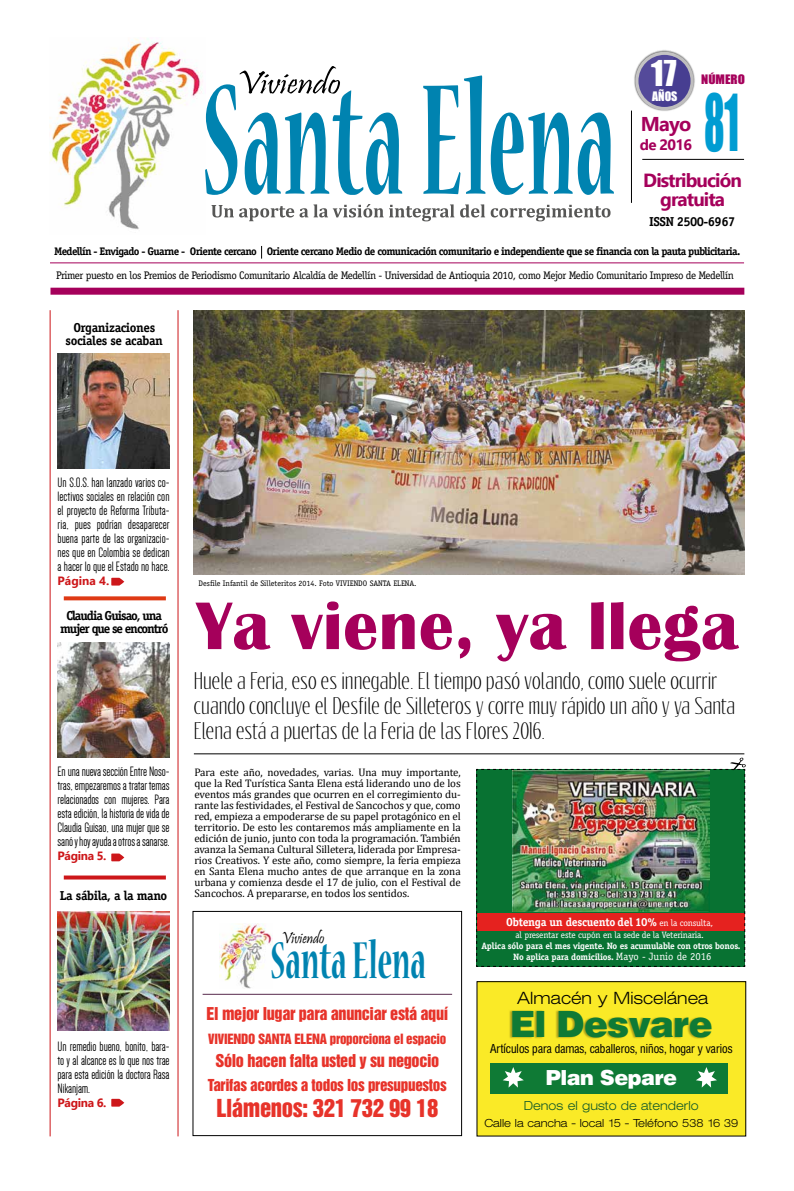
<style>
.page{position:relative;width:794px;height:1191px;background:#fff}
.page>*{position:absolute;margin:0;border:0;box-sizing:border-box;transform-origin:0 0}
.t1{font:72px "Impact";color:#009cd2;scale:.53 1}
.t2{font:700 69.7px "Britannic";letter-spacing:.01em;color:#a5005b}
.t3{font:700 condensed 57.7px "Nueva Std";color:#0083b0;scale:.67 1}
.t4{font:900 36.9px "Helvetica BQ";color:#0f7a35}
.t5{font:32.7px "Impact";color:#fff}
.t6{font:22.6px "Helvetica Inserat";letter-spacing:-.02em;color:#e7332a}
.t7{font:900 21.2px "Helvetica BQ";color:#fff}
.t8{font:21px/25px "Reswysokr";color:#000}
.t9{font:700 20px "Ebrima";color:#a5005b}
.t10{font:700 19px/19px "Ebrima";letter-spacing:-.05em;color:#a5005b;text-align:center}
.t11{font:700 17.4px "Helvetica Extended BQ";color:#000}
.t12{font:16.6px "Pristina";color:#000;scale:.9 1}
.t13{font:16.2px "Helvetica Inserat";letter-spacing:-.02em;color:#e7332a}
.t14{font:15.1px "Helvetica Inserat";letter-spacing:-.02em;color:#e7332a}
.t15{font:700 15px "Ebrima";letter-spacing:-.04em;color:#a5005b}
.t16{font:14px/14px "Dense";letter-spacing:-.01em;color:#000;text-align:justify}
.t17{font:700 13px/13px "Officina Serif Std";letter-spacing:-.04em;color:#000;text-align:center}
.t18{font:700 13px/13px "Officina Serif Std";letter-spacing:-.08em;color:#000;text-align:center}
.t19{font:12.9px "Helvetica Inserat";letter-spacing:-.02em;color:#e7332a}
.t20{font:700 12.8px "Helvetica Two BQ";color:#000}
.t21{font:700 12.8px "Helvetica Extended BQ";color:#0d5629}
.t22{font:700 12px "Ebrima";letter-spacing:-.03em;color:#cd171a}
.t23{font:12px "Impact";color:#a5005b;scale:1.1 1}
.t24{font:12px "Impact";color:#fff}
.t25{font:700 11.6px "Officina Serif Std";letter-spacing:-.02em;color:#fff}
.t26{font:700 11.4px "Helvetica Extended BQ";color:#000}
.t27{font:11px/11px "Cambria";letter-spacing:-.01em;color:#000;text-align:justify}
.t28{font:11px "Officina Serif Std";letter-spacing:-.04em;color:#000}
.t29{font:700 11px "Officina Serif Std";letter-spacing:-.06em;color:#000}
.t30{font:700 9.2px/11px "Officina Serif Std";letter-spacing:-.02em;color:#fff;text-align:center}
.t31{font:9.2px "Officina Serif Std";letter-spacing:-.025em;color:#fff}
.t32{font:8px "Officina Serif Std";color:#000}
.s1{font-weight:400;font-size:9.2px}
.s2{font-weight:400;font-size:10.7px}
</style>
<div class="page">
<img style="left:50px;top:38px;width:153px;height:192px">
<svg style="left:423px;top:75px;width:62px;height:119px"></svg>
<svg style="left:491px;top:112px;width:81px;height:83px"></svg>
<svg style="left:578px;top:113px;width:36px;height:82px"></svg>
<svg style="left:205px;top:66px;width:197px;height:129px"></svg>
<svg style="left:211px;top:204px;width:243px;height:17px"></svg>
<svg style="left:460px;top:204px;width:150px;height:17px"></svg>
<div style="left:50px;top:288px;width:694px;height:7px;background:#a5005b"></div>
<hr style="left:50px;top:262px;width:694px;height:1px;background:#a5005b">
<svg style="left:261px;top:246px;width:1px;height:13px"></svg>
<hr style="left:631px;top:111px;width:1px;height:92px;background:#000">
<hr style="left:642px;top:159px;width:102px;height:1px;background:#000">
<img style="left:194px;top:310px;width:550px;height:265px">
<hr style="left:203px;top:994px;width:249px;height:1px;background:#582b4d">
<div style="left:193px;top:911px;width:269px;height:224px;border:1px solid #000"></div>
<img style="left:219px;top:924px;width:53px;height:64px">
<div style="left:477px;top:981px;width:268px;height:155px;background:#faea27"></div>
<div style="left:490px;top:1062px;width:237px;height:31px;background:#0f7a35"></div>
<img style="left:490px;top:1010px;width:238px;height:73px">
<div style="left:476px;top:981px;width:270px;height:155px;border:1px solid #000"></div>
<svg style="left:696px;top:1067px;width:21px;height:20px"></svg>
<svg style="left:503px;top:1067px;width:21px;height:20px"></svg>
<hr style="left:194px;top:753px;width:550px;height:1px;background:#000">
<hr style="left:50px;top:310px;width:1px;height:826px;background:#cd171a">
<hr style="left:177px;top:310px;width:1px;height:826px;background:#cd171a">
<img style="left:58px;top:353px;width:112px;height:116px">
<img style="left:58px;top:642px;width:112px;height:115px">
<img style="left:58px;top:911px;width:112px;height:119px">
<svg style="left:64px;top:596px;width:102px;height:4px"></svg>
<svg style="left:64px;top:875px;width:102px;height:4px"></svg>
<svg style="left:111px;top:1098px;width:13px;height:8px"></svg>
<svg style="left:111px;top:853px;width:13px;height:8px"></svg>
<svg style="left:111px;top:578px;width:13px;height:7px"></svg>
<img style="left:634px;top:50px;width:61px;height:61px">
<svg style="left:635px;top:52px;width:58px;height:58px"></svg>
<div style="left:638px;top:55px;width:52px;height:52px;background:#473e91;border-radius:50%"></div>
<svg style="left:635px;top:52px;width:40px;height:55px"></svg>
<img style="left:476px;top:757px;width:270px;height:210px">
<h3 class="t5" style="left:651px;top:48px;width:27px">17</h3>
<p class="t24" style="left:652px;top:87px;width:27px">AÑOS</p>
<h3 class="t9" style="left:641px;top:109px;width:52px">Mayo</h3>
<h3 class="t15" style="left:640px;top:134px;width:54px">de 2016</h3>
<p class="t23" style="left:701px;top:70px;width:41px">NÚMERO</p>
<h1 class="t1" style="left:704px;top:67px;width:68px">81</h1>
<h3 class="t10" style="left:643px;top:170px;width:100px">Distribución gratuita</h3>
<p class="t17" style="left:649px;top:214px;width:88px">ISSN 2500-6967</p>
<p class="t29" style="left:54px;top:244px;width:688px">Medellín - Envigado - Guarne - Oriente cercano Oriente cercano Medio de comunicación comunitario e independiente que se financia con la pauta publicitaria.</p>
<p class="t28" style="left:56px;top:269px;width:679px">Primer puesto en los Premios de Periodismo Comunitario Alcaldía de Medellín - Universidad de Antioquia 2010, como Mejor Medio Comunitario Impreso de Medellín</p>
<p class="t17" style="left:66px;top:321px;width:99px">Organizaciones sociales se acaban</p>
<p class="t16" style="left:58px;top:476px;width:114px">Un S.O.S. han lanzado varios co&shy;lectivos sociales en relación con el proyecto de Reforma Tributa&shy;ria, pues podrían desaparecer buena parte de las organizacio&shy;nes que en Colombia se dedican a hacer lo que el Estado no hace.</p>
<p class="t22" style="left:58px;top:572px;width:53px">Página 4.</p>
<p class="t18" style="left:60px;top:609px;width:110px">Claudia Guisao, una mujer que se encontró</p>
<p class="t16" style="left:58px;top:765px;width:113px">En una nueva sección Entre Noso&shy;tras, empezaremos a tratar temas relacionados con mujeres. Para esta edición, la historia de vida de Claudia Guisao, una mujer que se sanó y hoy ayuda a otros a sanarse.</p>
<p class="t22" style="left:58px;top:847px;width:50px">Página 5.</p>
<p class="t17" style="left:60px;top:888px;width:109px">La sábila, a la mano</p>
<p class="t16" style="left:58px;top:1039px;width:113px">Un remedio bueno, bonito, bara&shy;to y al alcance es lo que nos trae para esta edición la doctora Rasa Nikanjam.</p>
<p class="t22" style="left:58px;top:1094px;width:50px">Página 6.</p>
<p class="t32" style="left:199px;top:579px;width:219px">Desfile Infantil de Silleteritos 2014. Foto VIVIENDO SANTA ELENA.</p>
<h2 class="t2" style="left:196px;top:586px;width:543px">Ya viene, ya llega</h2>
<h3 class="t8" style="left:194px;top:668px;width:543px">Huele a Feria, eso es innegable. El tiempo pasó volando, como suele ocurrir cuando concluye el Desfile de Silleteros y corre muy rápido un año y ya Santa<br>Elena está a puertas de la Feria de las Flores 2016.</h3>
<p class="t27" style="left:194px;top:767px;width:268px">Para este año, novedades, varias. Una muy importante, que la Red Turística Santa Elena está liderando uno de los eventos más grandes que ocurren en el corregimiento du&shy;rante las festividades, el Festival de Sancochos y que, como red, empieza a empoderarse de su papel protagónico en el territorio. De esto les contaremos más ampliamente en la edición de junio, junto con toda la programación. También avanza la Semana Cultural Silletera, liderada por Empresa&shy;rios Creativos. Y este año, como siempre, la feria empieza en Santa Elena mucho antes de que arranque en la zona urbana y comienza desde el 17 de julio, con el Festival de Sancochos. A prepararse, en todos los sentidos.</p>
<h3 class="t12" style="left:282px;top:928px;width:49px">Viviendo</h3>
<h3 class="t3" style="left:270px;top:934px;width:234px">Santa Elena</h3>
<h3 class="t13" style="left:206px;top:1003px;width:243px">El mejor lugar para anunciar está aquí</h3>
<p class="t19" style="left:208px;top:1030px;width:239px">VIVIENDO SANTA ELENA proporciona el espacio</p>
<h3 class="t13" style="left:215px;top:1051px;width:225px">Sólo hacen falta usted y su negocio</h3>
<h3 class="t14" style="left:208px;top:1076px;width:240px">Tarifas acordes a todos los presupuestos</h3>
<h3 class="t6" style="left:216px;top:1094px;width:223px">Llámenos: 321 732 99 18</h3>
<p class="t25" style="left:506px;top:915px;width:208px">Obtenga un descuento del 10% <span class="s1">en la consulta,</span></p>
<p class="t31" style="left:515px;top:929px;width:190px">al presentar este cupón en la sede de la Veterinaria.</p>
<p class="t30" style="left:481px;top:940px;width:261px">Aplica sólo para el mes vigente. No es acumulable con otros bonos.<br>No aplica para domicilios. <span class="s2">Mayo - Junio de 2016</span></p>
<h3 class="t11" style="left:517px;top:988px;width:193px">Almacén y Miscelánea</h3>
<p class="t20" style="left:490px;top:1041px;width:244px">Artículos para damas, caballeros, niños, hogar y varios</p>
<h3 class="t7" style="left:546px;top:1064px;width:132px">Plan Separe</h3>
<p class="t21" style="left:524px;top:1098px;width:177px">Denos el gusto de atenderlo</p>
<p class="t26" style="left:484px;top:1116px;width:255px">Calle la cancha - local 15 - Teléfono 538 16 39</p>
<h3 class="t4" style="left:510px;top:1001px;width:203px">El Desvare</h3>
</div>
